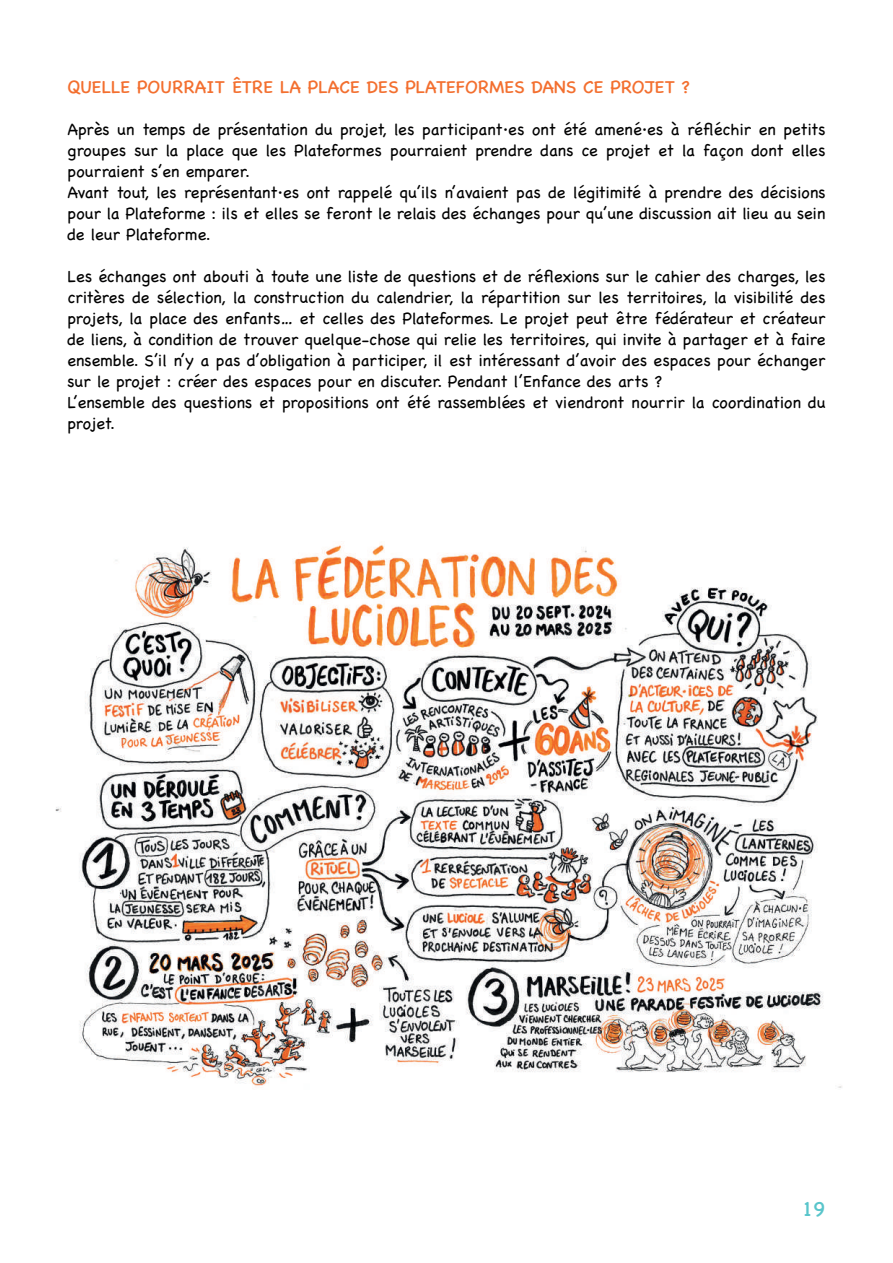
<style>
.page{position:relative;width:893px;height:1263px;background:#fff}
.page>*{position:absolute;margin:0;border:0;box-sizing:border-box;transform-origin:0 0}
.t1{font:21px "Chalkboard SE";color:#59c5cb}
.t2{font:18px "Chalkboard SE";color:#f36f2f}
.t3{font:300 16.5px/21px "Chalkboard SE";color:#000001}
</style>
<div class="page">
<img style="left:55px;top:545px;width:787px;height:543px">
<p class="t2" style="left:68px;top:71px;width:624px">QUELLE POURRAIT ÊTRE LA PLACE DES PLATEFORMES DANS CE PROJET ?</p>
<p class="t3" style="left:68px;top:117px;width:759px">Après un temps de présentation du projet, les participant·es ont été amené·es à réfléchir en petits groupes sur la place que les Plateformes pourraient prendre dans ce projet et la façon dont elles pourraient s’en emparer.<br>Avant tout, les représentant·es ont rappelé qu’ils n’avaient pas de légitimité à prendre des décisions pour la Plateforme : ils et elles se feront le relais des échanges pour qu’une discussion ait lieu au sein de leur Plateforme.</p>
<p class="t3" style="left:68px;top:264px;width:759px">Les échanges ont abouti à toute une liste de questions et de réflexions sur le cahier des charges, les critères de sélection, la construction du calendrier, la répartition sur les territoires, la visibilité des projets, la place des enfants… et celles des Plateformes. Le projet peut être fédérateur et créateur de liens, à condition de trouver quelque-chose qui relie les territoires, qui invite à partager et à faire ensemble. S’il n’y a pas d’obligation à participer, il est intéressant d’avoir des espaces pour échanger sur le projet : créer des espaces pour en discuter. Pendant l’Enfance des arts ?<br>L’ensemble des questions et propositions ont été rassemblées et viendront nourrir la coordination du projet.</p>
<p class="t1" style="left:802px;top:1190px;width:25px">19</p>
</div>
